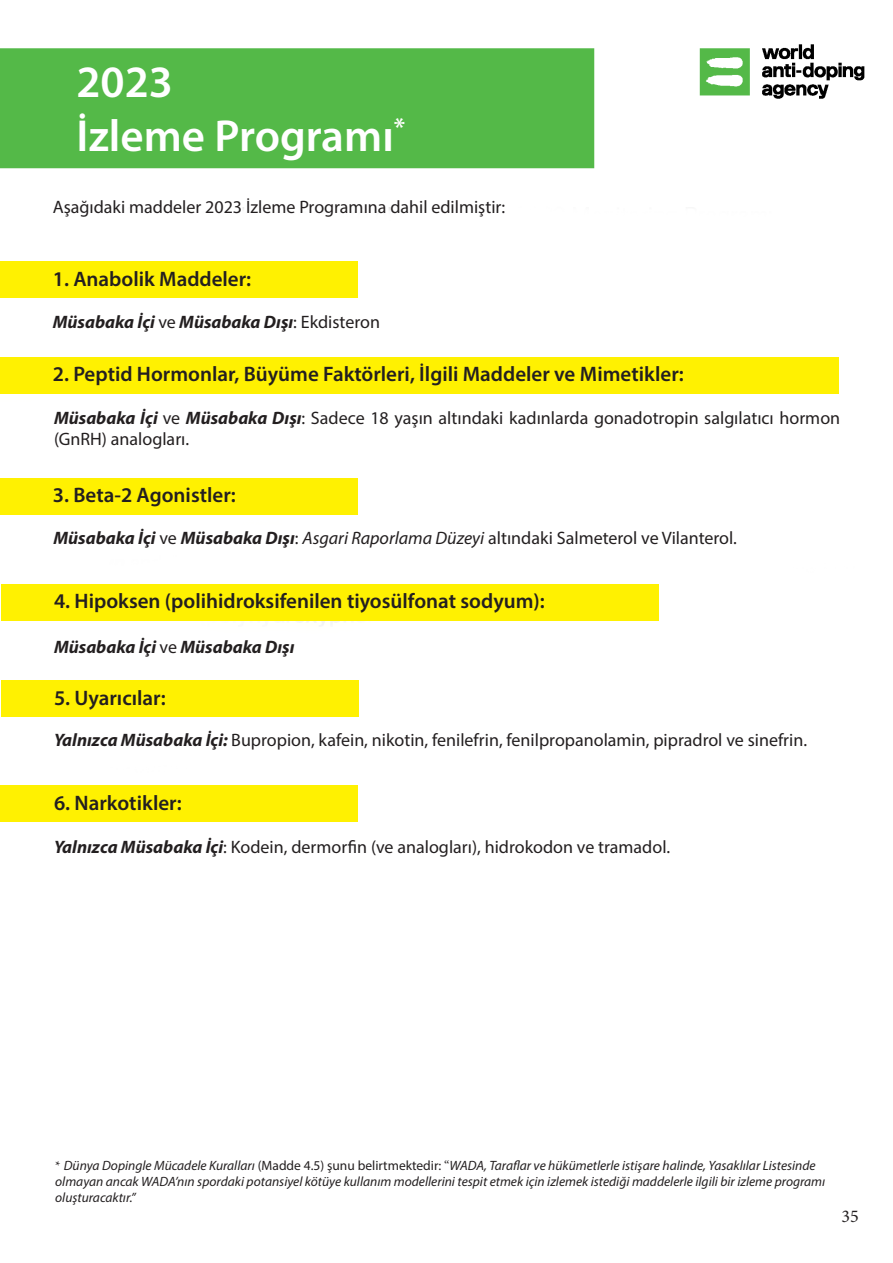
<style>
.page{position:relative;width:893px;height:1263px;background:#fff}
.page>*{position:absolute;margin:0;border:0;box-sizing:border-box;transform-origin:0 0}
.t1{font:600 45px "Myriad Pro";color:#fff}
.t2{font:600 21px "Myriad Pro";color:#231f20}
.t3{font:18px/21px "Myriad Pro";color:#231f20}
.t4{font:italic 700 18px "Myriad Pro";color:#231f20}
.t5{font:18px "Minion Pro";color:#231f20}
.t6{font:italic 13.5px/16.2px "Myriad Pro";color:#231f20}
.s1{font-weight:400;font-style:normal}
.s2{font-weight:700;font-style:italic}
.s3{font-style:italic}
.s4{font-family:"Minion Pro";font-style:normal}
.s5{font-style:normal}
</style>
<div class="page">
<img style="left:0;top:44px;width:865px;height:778px">
<div style="left:0;top:261px;width:357px;height:37px;background:#fff101"></div>
<div style="left:0;top:357px;width:839px;height:37px;background:#fff101"></div>
<div style="left:0;top:478px;width:357px;height:37px;background:#fff101"></div>
<div style="left:1px;top:584px;width:658px;height:37px;background:#fff101"></div>
<div style="left:1px;top:680px;width:357px;height:37px;background:#fff101"></div>
<div style="left:0;top:785px;width:357px;height:37px;background:#fff101"></div>
<p class="t1" style="left:77px;top:54px;width:98px">2023</p>
<p class="t1" style="left:77px;top:108px;width:330px">İzleme Programı<sup>*</sup></p>
<p class="t3" style="left:53px;top:196px;width:454px">Aşağıdaki maddeler 2023 İzleme Programına dahil edilmiştir:</p>
<p class="t2" style="left:53px;top:265px;width:200px">1. Anabolik Maddeler:</p>
<p class="t4" style="left:53px;top:310px;width:329px">Müsabaka İçi <span class="s1">ve</span> Müsabaka Dışı<span class="s1">: Ekdisteron</span></p>
<p class="t2" style="left:53px;top:361px;width:632px">2. Peptid Hormonlar, Büyüme Faktörleri, İlgili Maddeler ve Mimetikler:</p>
<p class="t3" style="left:54px;top:407px;width:788px"><span class="s2">Müsabaka İçi</span> ve <span class="s2">Müsabaka Dışı</span>: Sadece 18 yaşın altındaki kadınlarda gonadotropin salgılatıcı hormon (GnRH) analogları.</p>
<p class="t2" style="left:53px;top:481px;width:184px">3. Beta-2 Agonistler:</p>
<p class="t3" style="left:53px;top:527px;width:685px"><span class="s2">Müsabaka İçi</span> ve <span class="s2">Müsabaka Dışı</span>: <span class="s3">Asgari Raporlama Düzeyi</span> altındaki Salmeterol ve Vilanterol.</p>
<p class="t2" style="left:54px;top:588px;width:492px">4. Hipoksen (polihidroksifenilen tiyosülfonat sodyum):</p>
<p class="t4" style="left:54px;top:635px;width:242px">Müsabaka İçi <span class="s1">ve</span> Müsabaka Dışı</p>
<p class="t2" style="left:54px;top:684px;width:113px">5. Uyarıcılar:</p>
<p class="t3" style="left:54px;top:729px;width:755px"><span class="s2">Yalnızca Müsabaka İçi:</span> Bupropion, kafein, nikotin, fenilefrin, fenilpropanolamin, pipradrol ve sinefrin.</p>
<p class="t2" style="left:54px;top:790px;width:129px">6. Narkotikler:</p>
<p class="t3" style="left:54px;top:836px;width:618px"><span class="s2">Yalnızca Müsabaka İçi</span>: Kodein, dermorfin (ve analogları), hidrokodon ve tramadol.</p>
<p class="t6" style="left:55px;top:1157px;width:771px"><span class="s4">*</span> Dünya Dopingle Mücadele Kuralları <span class="s5">(Madde 4.5) şunu belirtmektedir:</span> <span class="s4">“</span>WADA, Taraflar ve hükümetlerle istişare halinde, Yasaklılar Listesinde olmayan ancak WADA’nın spordaki potansiyel kötüye kullanım modellerini tespit etmek için izlemek istediği maddelerle ilgili bir izleme programı oluşturacaktır.”</p>
<p class="t5" style="left:841px;top:1204px;width:19px">35</p>
</div>
